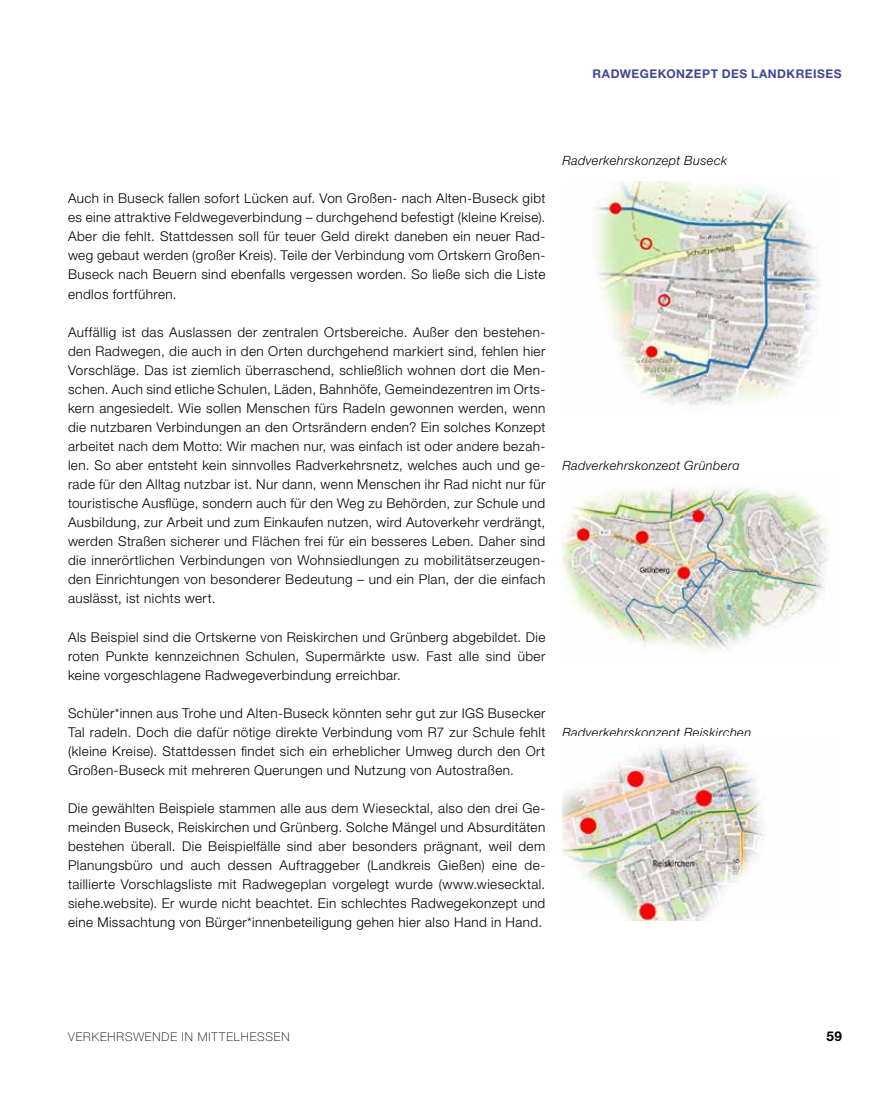
<style>
.page{position:relative;width:893px;height:1106px;background:#fff}
.page>*{position:absolute;margin:0;border:0;box-sizing:border-box;transform-origin:0 0}
.t1{font:300 13.5px/19px "Helvetica Neue LT Std";letter-spacing:.03em;color:#000;text-align:justify}
.t2{font:700 13.5px "Helvetica Neue LT Std";color:#000}
.t3{font:italic 300 12.75px "Helvetica Neue LT Std";letter-spacing:.035em;color:#000}
.t4{font:700 12px "Helvetica Neue LT Std";letter-spacing:.045em;color:#444798}
.t5{font:100 12px "Helvetica Neue LT Std";letter-spacing:.08em;color:#000}
</style>
<div class="page">
<img style="left:595px;top:181px;width:226px;height:224px">
<img style="left:562px;top:487px;width:268px;height:165px">
<img style="left:562px;top:744px;width:202px;height:176px">
<p class="t4" style="left:593px;top:67px;width:251px">RADWEGEKONZEPT DES LANDKREISES</p>
<p class="t1" style="left:68px;top:189px;width:479px">Auch in Buseck fallen sofort Lücken auf. Von Großen- nach Alten-Buseck gibt es eine attraktive Feldwegeverbindung – durchgehend befestigt (kleine Kreise).<br>Aber die fehlt. Stattdessen soll für teuer Geld direkt daneben ein neuer Rad&shy;weg gebaut werden (großer Kreis). Teile der Verbindung vom Ortskern Großen-Buseck nach Beuern sind ebenfalls vergessen worden. So ließe sich die Liste endlos fortführen.</p>
<p class="t1" style="left:68px;top:322px;width:479px">Auffällig ist das Auslassen der zentralen Ortsbereiche. Außer den bestehen&shy;den Radwegen, die auch in den Orten durchgehend markiert sind, fehlen hier Vorschläge. Das ist ziemlich überraschend, schließlich wohnen dort die Men&shy;schen. Auch sind etliche Schulen, Läden, Bahnhöfe, Gemeindezentren im Orts&shy;kern angesiedelt. Wie sollen Menschen fürs Radeln gewonnen werden, wenn die nutzbaren Verbindungen an den Ortsrändern enden? Ein solches Konzept arbeitet nach dem Motto: Wir machen nur, was einfach ist oder andere bezah&shy;len. So aber entsteht kein sinnvolles Radverkehrsnetz, welches auch und ge&shy;rade für den Alltag nutzbar ist. Nur dann, wenn Menschen ihr Rad nicht nur für touristische Ausflüge, sondern auch für den Weg zu Behörden, zur Schule und Ausbildung, zur Arbeit und zum Einkaufen nutzen, wird Autoverkehr verdrängt, werden Straßen sicherer und Flächen frei für ein besseres Leben. Daher sind die innerörtlichen Verbindungen von Wohnsiedlungen zu mobilitätserzeugen&shy;den Einrichtungen von besonderer Bedeutung – und ein Plan, der die einfach auslässt, ist nichts wert.</p>
<p class="t1" style="left:68px;top:627px;width:479px">Als Beispiel sind die Ortskerne von Reiskirchen und Grünberg abgebildet. Die roten Punkte kennzeichnen Schulen, Supermärkte usw. Fast alle sind über keine vorgeschlagene Radwegeverbindung erreichbar.</p>
<p class="t1" style="left:68px;top:703px;width:479px">Schüler*innen aus Trohe und Alten-Buseck könnten sehr gut zur IGS Busecker Tal radeln. Doch die dafür nötige direkte Verbindung vom R7 zur Schule fehlt (kleine Kreise). Stattdessen findet sich ein erheblicher Umweg durch den Ort Großen-Buseck mit mehreren Querungen und Nutzung von Autostraßen.</p>
<p class="t1" style="left:68px;top:798px;width:479px">Die gewählten Beispiele stammen alle aus dem Wiesecktal, also den drei Ge&shy;meinden Buseck, Reiskirchen und Grünberg. Solche Mängel und Absurditäten bestehen überall. Die Beispielfälle sind aber besonders prägnant, weil dem Planungsbüro und auch dessen Auftraggeber (Landkreis Gießen) eine de&shy;taillierte Vorschlagsliste mit Radwegeplan vorgelegt wurde (www.wiesecktal. siehe.website). Er wurde nicht beachtet. Ein schlechtes Radwegekonzept und eine Missachtung von Bürger*innenbeteiligung gehen hier also Hand in Hand.</p>
<p class="t3" style="left:562px;top:153px;width:166px">Radverkehrskonzept Buseck</p>
<p class="t3" style="left:562px;top:458px;width:179px">Radverkehrskonzept Grünberg</p>
<p class="t3" style="left:562px;top:724px;width:190px">Radverkehrskonzept Reiskirchen</p>
<p class="t5" style="left:68px;top:1030px;width:223px">VERKEHRSWENDE IN MITTELHESSEN</p>
<p class="t2" style="left:827px;top:1028px;width:17px">59</p>
</div>
